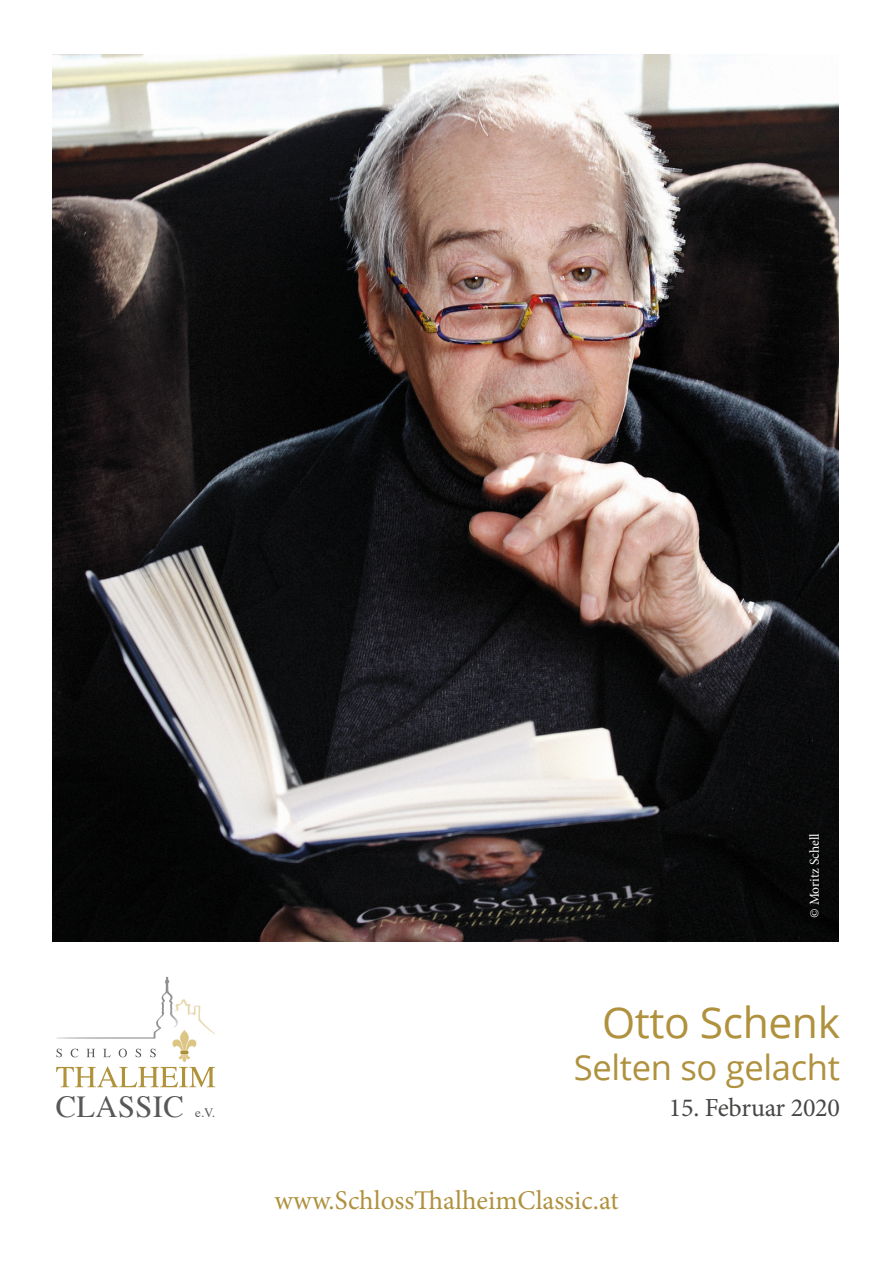
<style>
.page{position:relative;width:893px;height:1263px;background:#fff}
.page>*{position:absolute;margin:0;border:0;box-sizing:border-box;transform-origin:0 0}
.t1{font:42.6px "Open Sans";letter-spacing:-.01em;color:#af913e}
.t2{font:34.65px "Open Sans";letter-spacing:-.01em;color:#af913e}
.t3{font:30.45px "Times";letter-spacing:.015em;color:#58585a}
.t4{font:27px "Minion Pro";color:#af913e}
.t5{font:26.1px "Minion Pro";letter-spacing:-.01em;color:#474746}
.t6{font:13.5px "Minion Pro";letter-spacing:-.005em;color:#fff}
.t7{font:12.9px "Times";color:#58585a}
</style>
<div class="page">
<img style="left:53px;top:54px;width:786px;height:887px">
<img style="left:56px;top:976px;width:159px;height:87px">
<svg style="left:56px;top:1066px;width:159px;height:21px"></svg>
<svg style="left:56px;top:1048px;width:100px;height:9px"></svg>
<p class="t3" style="left:56px;top:1078px;width:130px">CLASSIC</p>
<p class="t7" style="left:195px;top:1101px;width:21px">e.V.</p>
<p class="t6" style="left:805px;top:918px;width:86px;rotate:-90deg">© Moritz Schell</p>
<h1 class="t1" style="left:602px;top:993px;width:240px">Otto Schenk</h1>
<p class="t2" style="left:574px;top:1043px;width:268px">Selten so gelacht</p>
<p class="t5" style="left:669px;top:1090px;width:173px">15. Februar 2020</p>
<p class="t4" style="left:274px;top:1182px;width:346px">www.SchlossThalheimClassic.at</p>
</div>
